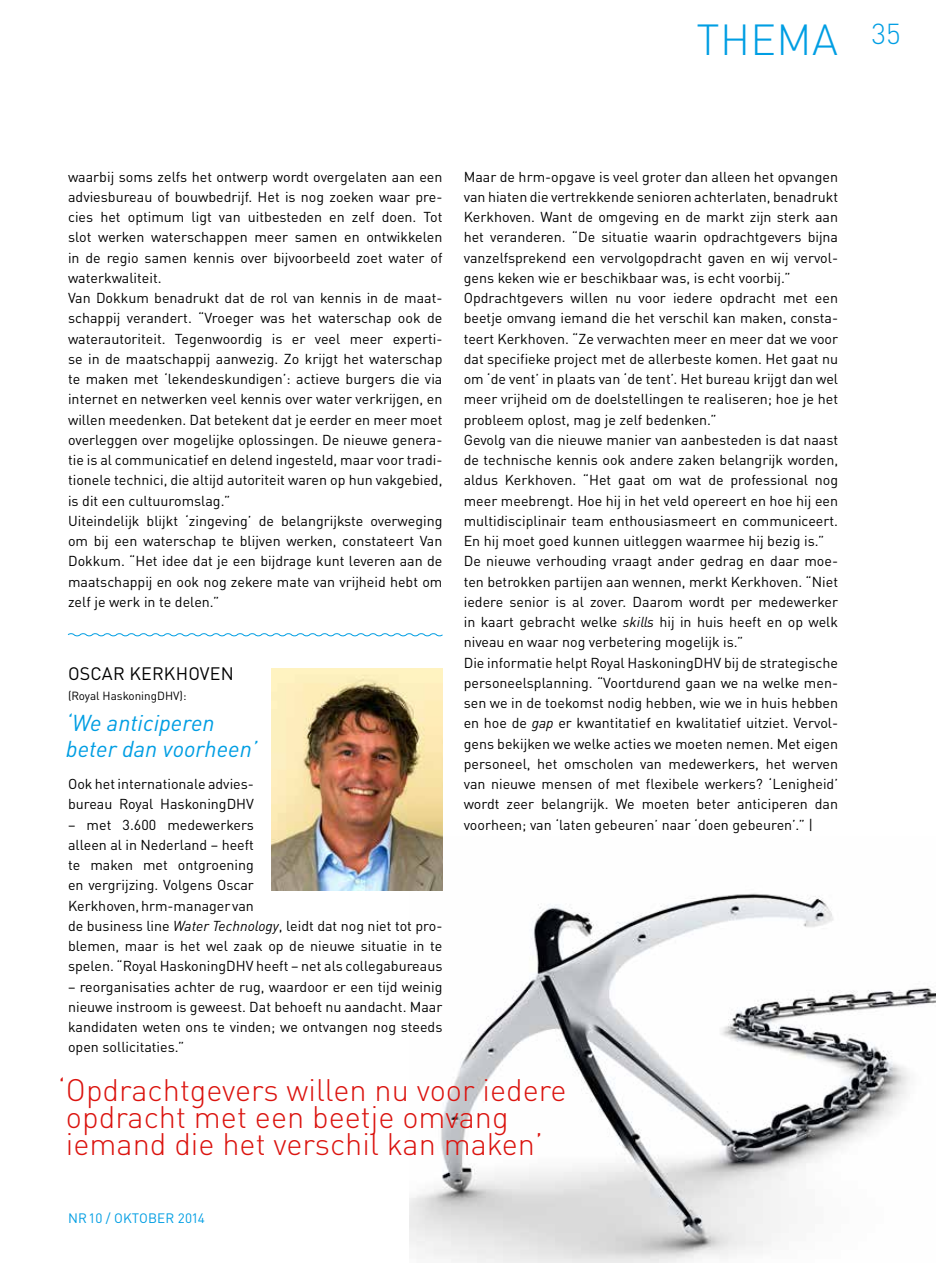
<style>
.page{position:relative;width:936px;height:1263px;background:#fff}
.page>*{position:absolute;margin:0;border:0;box-sizing:border-box;transform-origin:0 0}
.t1{font:300 42.9px "DIN Pro";letter-spacing:.01em;color:#009ee3}
.t2{font:300 30.75px/27px "DIN Pro";color:#db130e}
.t3{font:300 28.5px "DIN Pro";color:#009ee3}
.t4{font:italic 22.65px/26px "DIN Pro";color:#009ee3}
.t5{font:17.85px "DIN Pro";letter-spacing:.01em;color:#000}
.t6{font:14.25px/20.2px "DIN Pro";color:#000}
.t7{font:13.5px "DIN Pro";letter-spacing:.01em;color:#009ee3}
.t8{font:11.7px "DIN Pro";color:#000}
.s1{font-style:italic}
</style>
<div class="page">
<img style="left:410px;top:836px;width:525px;height:427px">
<img style="left:271px;top:668px;width:171px;height:223px">
<svg style="left:67px;top:633px;width:376px;height:4px"></svg>
<h1 class="t1" style="left:696px;top:6px;width:143px">THEMA</h1>
<h3 class="t3" style="left:871px;top:12px;width:31px">35</h3>
<p class="t6" style="left:68px;top:165px;width:376px">waarbij soms zelfs het ontwerp wordt overgelaten aan een adviesbureau of bouwbedrijf. Het is nog zoeken waar pre&shy;cies het optimum ligt van uitbesteden en zelf doen. Tot slot werken waterschappen meer samen en ontwikkelen in de regio samen kennis over bijvoorbeeld zoet water of waterkwaliteit.<br>Van Dokkum benadrukt dat de rol van kennis in de maat&shy;schappij verandert. “Vroeger was het waterschap ook de waterautoriteit. Tegenwoordig is er veel meer experti&shy;se in de maatschappij aanwezig. Zo krijgt het waterschap te maken met ‘lekendeskundigen’: actieve burgers die via internet en netwerken veel kennis over water verkrijgen, en willen meedenken. Dat betekent dat je eerder en meer moet overleggen over mogelijke oplossingen. De nieuwe genera&shy;tie is al communicatief en delend ingesteld, maar voor tradi&shy;tionele technici, die altijd autoriteit waren op hun vakgebied, is dit een cultuuromslag.”<br>Uiteindelijk blijkt ‘zingeving’ de belangrijkste overweging om bij een waterschap te blijven werken, constateert Van Dokkum. “Het idee dat je een bijdrage kunt leveren aan de maatschappij en ook nog zekere mate van vrijheid hebt om zelf je werk in te delen.”</p>
<p class="t5" style="left:68px;top:660px;width:167px">OSCAR KERKHOVEN</p>
<p class="t8" style="left:68px;top:686px;width:120px">(Royal HaskoningDHV):</p>
<h3 class="t4" style="left:66px;top:707px;width:193px">‘We anticiperen beter dan voorheen’</h3>
<p class="t6" style="left:68px;top:772px;width:187px">Ook het internationale advies&shy;bureau Royal HaskoningDHV</p>
<p class="t6" style="left:68px;top:813px;width:376px">– met 3.600 medewerkers<br>alleen al in Nederland – heeft<br>te maken met ontgroening<br>en vergrijzing. Volgens Oscar<br>Kerkhoven, hrm-manager van<br>de business line <span class="s1">Water Technology</span>, leidt dat nog niet tot pro&shy;blemen, maar is het wel zaak op de nieuwe situatie in te spelen. “Royal HaskoningDHV heeft – net als collegabureaus</p>
<p class="t6" style="left:68px;top:975px;width:376px;text-align:justify">– reorganisaties achter de rug, waardoor er een tijd weinig nieuwe instroom is geweest. Dat behoeft nu aandacht. Maar kandidaten weten ons te vinden; we ontvangen nog steeds open sollicitaties.”</p>
<p class="t6" style="left:463px;top:165px;width:376px">Maar de hrm-opgave is veel groter dan alleen het opvangen van hiaten die vertrekkende senioren achterlaten, benadrukt Kerkhoven. Want de omgeving en de markt zijn sterk aan het veranderen. “De situatie waarin opdrachtgevers bijna vanzelfsprekend een vervolgopdracht gaven en wij vervol&shy;gens keken wie er beschikbaar was, is echt voorbij.” Opdrachtgevers willen nu voor iedere opdracht met een beetje omvang iemand die het verschil kan maken, consta&shy;teert Kerkhoven. “Ze verwachten meer en meer dat we voor dat specifieke project met de allerbeste komen. Het gaat nu om ‘de vent’ in plaats van ‘de tent’. Het bureau krijgt dan wel meer vrijheid om de doelstellingen te realiseren; hoe je het probleem oplost, mag je zelf bedenken.”<br>Gevolg van die nieuwe manier van aanbesteden is dat naast de technische kennis ook andere zaken belangrijk worden, aldus Kerkhoven. “Het gaat om wat de professional nog meer meebrengt. Hoe hij in het veld opereert en hoe hij een multidisciplinair team enthousiasmeert en communiceert.<br>En hij moet goed kunnen uitleggen waarmee hij bezig is.” De nieuwe verhouding vraagt ander gedrag en daar moe&shy;ten betrokken partijen aan wennen, merkt Kerkhoven. “Niet iedere senior is al zover. Daarom wordt per medewerker in kaart gebracht welke <span class="s1">skills</span> hij in huis heeft en op welk niveau en waar nog verbetering mogelijk is.”<br>Die informatie helpt Royal HaskoningDHV bij de strategische personeelsplanning. “Voortdurend gaan we na welke men&shy;sen we in de toekomst nodig hebben, wie we in huis hebben en hoe de <span class="s1">gap</span> er kwantitatief en kwalitatief uitziet. Vervol&shy;gens bekijken we welke acties we moeten nemen. Met eigen personeel, het omscholen van medewerkers, het werven van nieuwe mensen of met flexibele werkers? ‘Lenigheid’ wordt zeer belangrijk. We moeten beter anticiperen dan voorheen; van ‘laten gebeuren’ naar ‘doen gebeuren’.” |</p>
<h2 class="t2" style="left:58px;top:1073px;width:510px">‘Opdrachtgevers willen nu voor iedere opdracht met een beetje omvang iemand die het verschil kan maken’</h2>
<p class="t7" style="left:68px;top:1208px;width:138px">NR10 / OKTOBER 2014</p>
</div>
